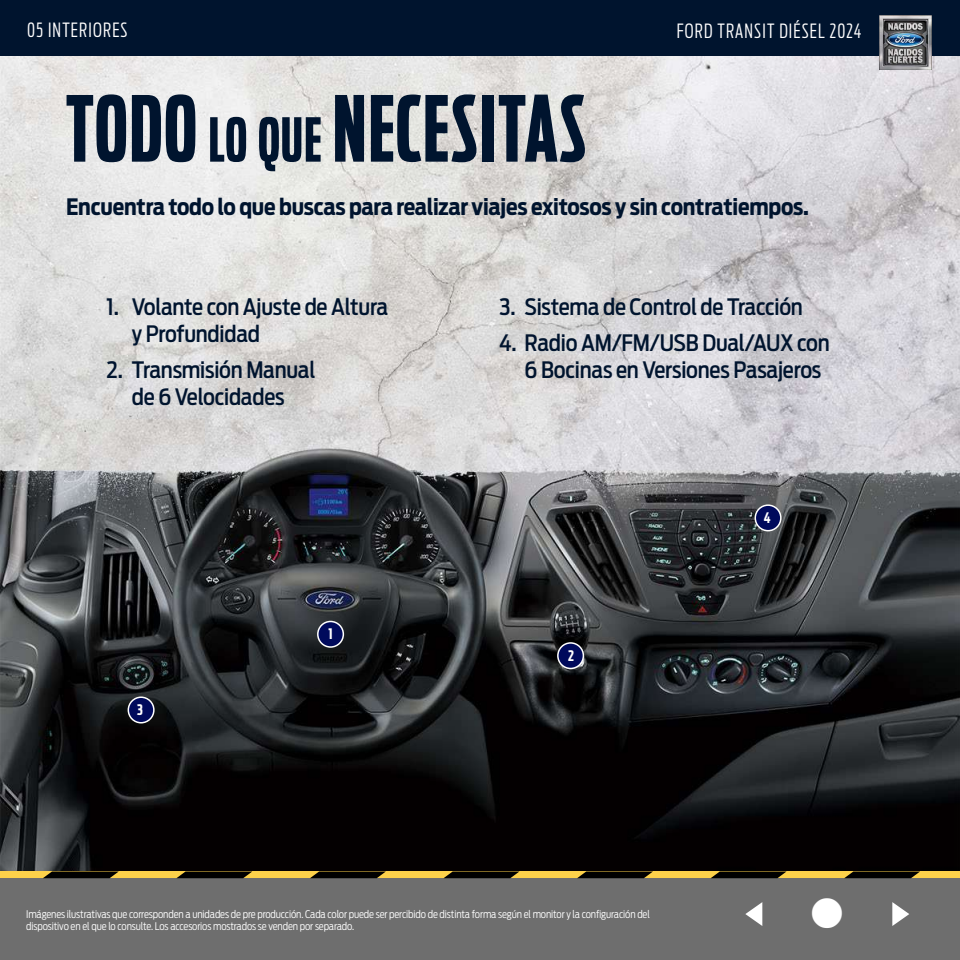
<style>
.page{position:relative;width:960px;height:960px;background:#fff}
.page>*{position:absolute;margin:0;border:0;box-sizing:border-box;transform-origin:0 0}
.t1{font:700 90px "Ford Antenna Comp";letter-spacing:.02em;color:#00142e}
.t2{font:38.25px "Webdings";color:#fff;scale:1.42 1}
.t3{font:500 22.5px/27px "Ford Antenna Cond";letter-spacing:-.01em;color:#00142e}
.t4{font:700 22.5px "Ford Antenna Cond";letter-spacing:-.01em;color:#00142e}
.t5{font:300 19.5px "Ford Antenna Extra Cond";letter-spacing:.06em;color:#fff}
.t6{font:700 14.4px "Ford Antenna Extra Cond";color:#fff}
.t7{font:300 10.5px/12.6px "Ford Antenna Cond";letter-spacing:-.01em;color:#fff}
.s1{font-size:60px}
</style>
<div class="page">
<img style="left:0;top:56px;width:960px;height:816px">
<div style="left:0;top:878px;width:960px;height:82px;background:#6e6e6e"></div>
<div style="left:0;top:0;width:960px;height:56px;background:#00142e"></div>
<img style="left:880px;top:15px;width:52px;height:55px">
<div style="left:0;top:872px;width:960px;height:6px;background:#fdd14a"></div>
<svg style="left:844px;top:872px;width:76px;height:6px"></svg>
<svg style="left:711px;top:872px;width:75px;height:6px"></svg>
<svg style="left:577px;top:872px;width:75px;height:6px"></svg>
<svg style="left:444px;top:872px;width:75px;height:6px"></svg>
<svg style="left:310px;top:872px;width:75px;height:6px"></svg>
<svg style="left:177px;top:872px;width:75px;height:6px"></svg>
<svg style="left:43px;top:872px;width:75px;height:6px"></svg>
<div style="left:128px;top:697px;width:26px;height:26px;background:#000a5c;border-radius:50%"></div>
<div style="left:128px;top:696px;width:27px;height:28px;border:2px solid #fff;border-radius:50%"></div>
<div style="left:318px;top:621px;width:25px;height:26px;background:#000a5c;border-radius:50%"></div>
<div style="left:317px;top:621px;width:27px;height:27px;border:2px solid #fff;border-radius:50%"></div>
<div style="left:558px;top:643px;width:25px;height:25px;background:#000a5c;border-radius:50%"></div>
<div style="left:557px;top:642px;width:27px;height:27px;border:2px solid #fff;border-radius:50%"></div>
<div style="left:755px;top:505px;width:26px;height:26px;background:#000a5c;border-radius:50%"></div>
<div style="left:755px;top:504px;width:27px;height:27px;border:2px solid #fff;border-radius:50%"></div>
<h3 class="t5" style="left:27px;top:14px;width:102px">05 INTERIORES</h3>
<h3 class="t5" style="left:677px;top:15px;width:186px">FORD TRANSIT DIÉSEL 2024</h3>
<h1 class="t1" style="left:66px;top:51px;width:522px">TODO <span class="s1">LO QUE</span> NECESITAS</h1>
<h3 class="t4" style="left:66px;top:186px;width:745px">Encuentra todo lo que buscas para realizar viajes exitosos y sin contratiempos.</h3>
<h3 class="t3" style="left:132px;top:290px;width:258px;text-indent:-25px">1. Volante con Ajuste de Altura y Profundidad</h3>
<h3 class="t3" style="left:107px;top:353px;width:210px;text-align:center">2. Transmisión Manual de 6 Velocidades</h3>
<h3 class="t6" style="left:137px;top:697px;width:7px">3</h3>
<h3 class="t6" style="left:328px;top:621px;width:6px">1</h3>
<h3 class="t3" style="left:499px;top:290px;width:305px">3. Sistema de Control de Tracción</h3>
<h3 class="t3" style="left:525px;top:326px;width:307px;text-indent:-25px">4. Radio AM/FM/USB Dual/AUX con<br>6 Bocinas en Versiones Pasajeros</h3>
<h3 class="t6" style="left:568px;top:643px;width:8px">2</h3>
<h3 class="t6" style="left:764px;top:505px;width:8px">4</h3>
<p class="t7" style="left:26px;top:906px;width:625px">Imágenes ilustrativas que corresponden a unidades de pre producción. Cada color puede ser percibido de distinta forma según el monitor y la configuración del dispositivo en el que lo consulte. Los accesorios mostrados se venden por separado.</p>
<h2 class="t2" style="left:732px;top:895px;width:138px">✓■ ✔</h2>
</div>
